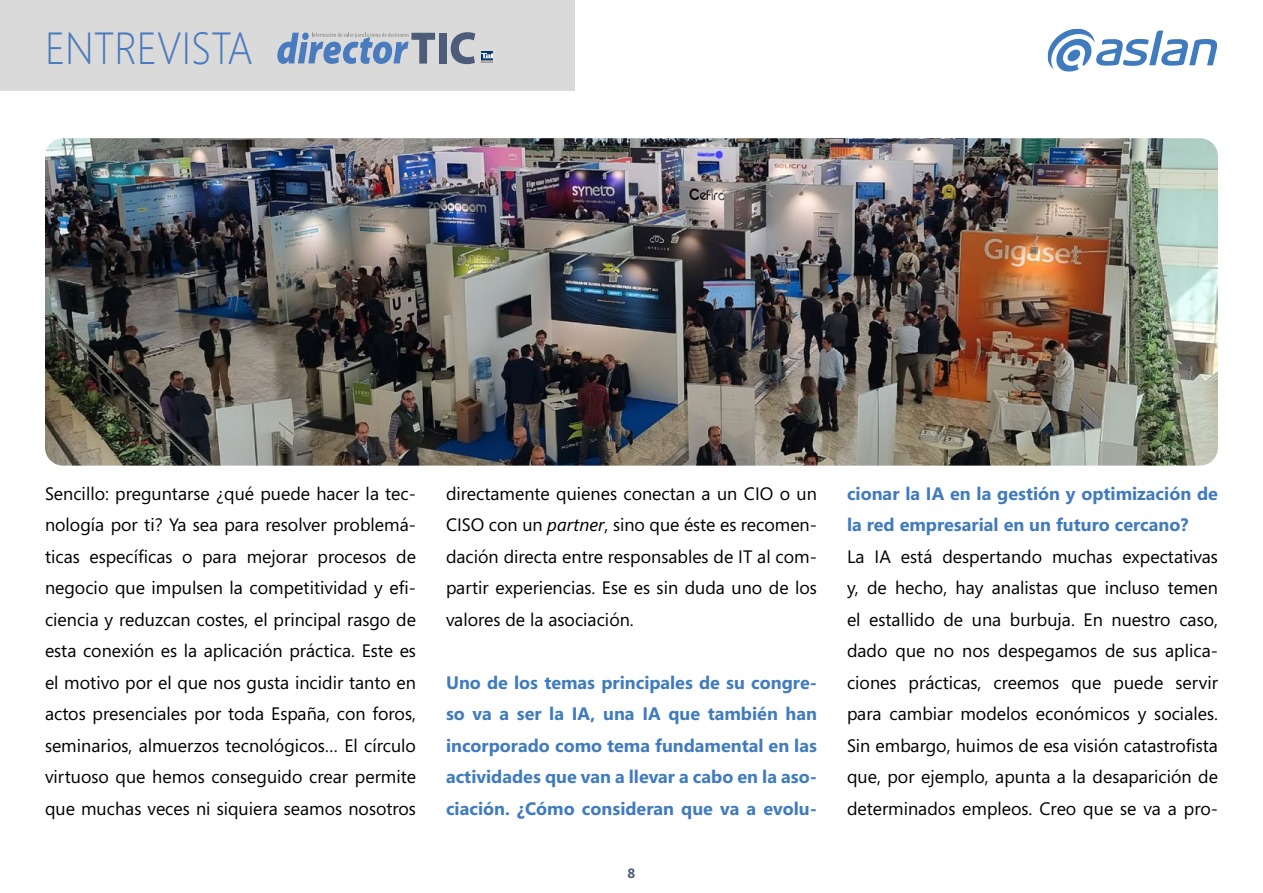
<style>
.page{position:relative;width:1263px;height:893px;background:#fff}
.page>*{position:absolute;margin:0;border:0;box-sizing:border-box;transform-origin:0 0}
.t1{font:300 45px "Segoe";color:#497bbe;scale:.9 1}
.t2{font:18px/31.5px "Segoe";color:#000;text-align:justify}
.t3{font:700 18px/31.5px "Segoe";color:#407bbe;text-align:justify}
.t4{font:700 13.5px "Segoe";color:#4d5d79}
.s1{font-style:italic}
</style>
<div class="page">
<div style="left:0;top:0;width:574px;height:90px;background:#dadada"></div>
<div style="left:439px;top:33px;width:7px;height:31px;background:#4d5d79"></div>
<svg style="left:451px;top:32px;width:24px;height:32px"></svg>
<div style="left:481px;top:51px;width:12px;height:9px;background:#003671"></div>
<svg style="left:481px;top:53px;width:12px;height:10px"></svg>
<svg style="left:277px;top:33px;width:158px;height:31px"></svg>
<svg style="left:1047px;top:29px;width:170px;height:43px"></svg>
<img style="left:45px;top:138px;width:1173px;height:328px">
<h1 class="t1" style="left:45px;top:22px;width:232px">ENTREVISTA</h1>
<p class="t2" style="left:45px;top:477px;width:372px">Sencillo: preguntarse ¿qué puede hacer la tec&shy;nología por ti? Ya sea para resolver problemá&shy;ticas específicas o para mejorar procesos de negocio que impulsen la competitividad y efi&shy;ciencia y reduzcan costes, el principal rasgo de esta conexión es la aplicación práctica. Este es el motivo por el que nos gusta incidir tanto en actos presenciales por toda España, con foros, seminarios, almuerzos tecnológicos… El círculo virtuoso que hemos conseguido crear permite que muchas veces ni siquiera seamos nosotros</p>
<p class="t2" style="left:446px;top:477px;width:372px">directamente quienes conectan a un CIO o un CISO con un <span class="s1">partner</span>, sino que éste es recomen&shy;dación directa entre responsables de IT al com&shy;partir experiencias. Ese es sin duda uno de los valores de la asociación.</p>
<p class="t3" style="left:446px;top:666px;width:372px">Uno de los temas principales de su congre&shy;so va a ser la IA, una IA que también han incorporado como tema fundamental en las actividades que van a llevar a cabo en la aso&shy;ciación. ¿Cómo consideran que va a evolu-</p>
<p class="t4" style="left:628px;top:864px;width:9px">8</p>
<p class="t3" style="left:847px;top:477px;width:372px">cionar la IA en la gestión y optimización de la red empresarial en un futuro cercano?</p>
<p class="t2" style="left:847px;top:540px;width:372px">La IA está despertando muchas expectativas y, de hecho, hay analistas que incluso temen el estallido de una burbuja. En nuestro caso, dado que no nos despegamos de sus aplica&shy;ciones prácticas, creemos que puede servir para cambiar modelos económicos y sociales.<br>Sin embargo, huimos de esa visión catastrofista que, por ejemplo, apunta a la desaparición de determinados empleos. Creo que se va a pro-</p>
</div>
